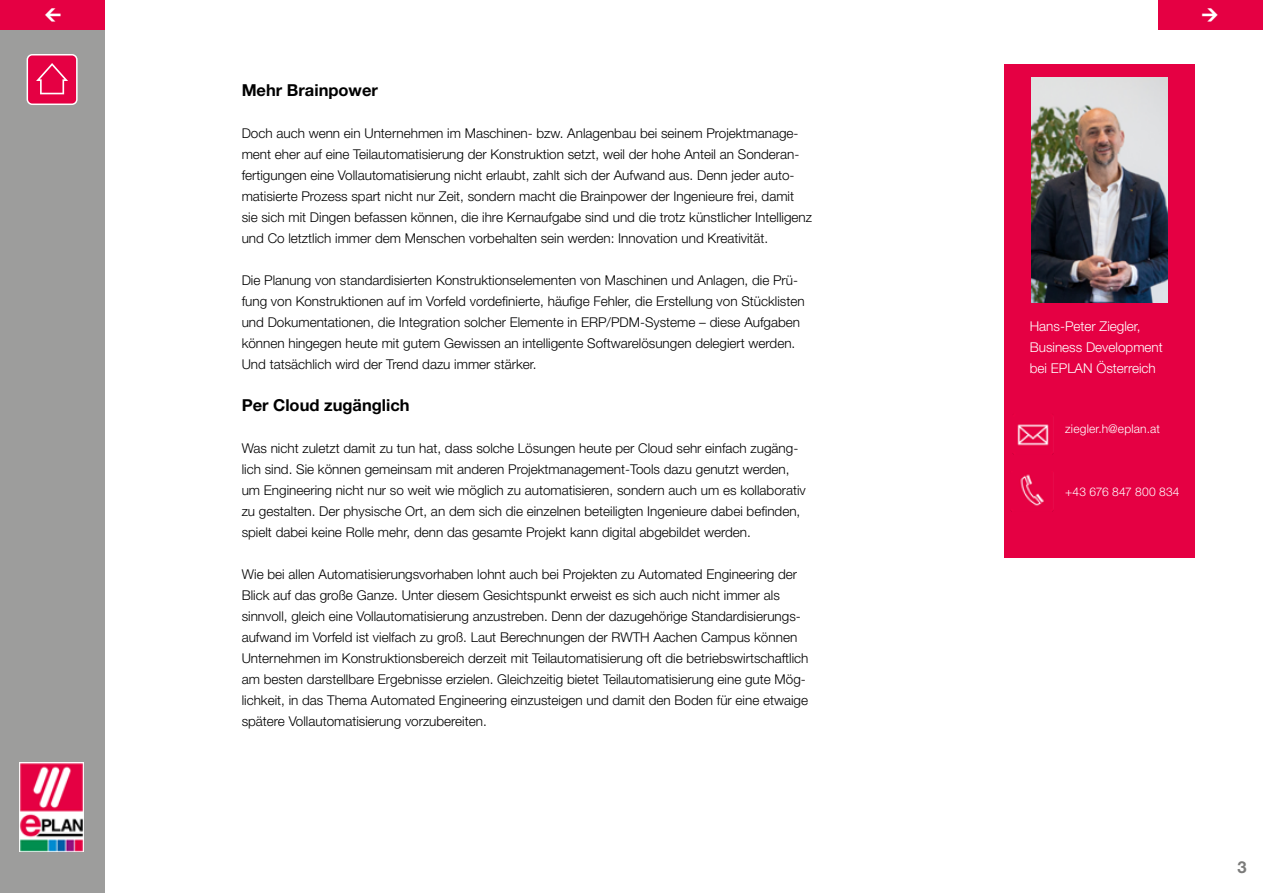
<style>
.page{position:relative;width:1263px;height:893px;background:#fff}
.page>*{position:absolute;margin:0;border:0;box-sizing:border-box;transform-origin:0 0}
.t1{font:700 16.5px "Helvetica Neue LT Pro";color:#000}
.t2{font:700 16.5px "Helvetica Neue LT Std";color:#7b7b7a}
.t3{font:300 13.5px/21px "Helvetica Neue LT Pro";color:#000}
.t4{font:300 13.5px/21px "Helvetica Neue LT Pro";color:#fff}
.t5{font:300 12px "Helvetica Neue LT Std";letter-spacing:.015em;color:#fff}
</style>
<div class="page">
<div style="left:0;top:0;width:104px;height:893px;background:#9d9d9c"></div>
<div style="left:0;top:0;width:104px;height:30px;background:#e50043"></div>
<div style="left:1158px;top:0;width:105px;height:30px;background:#e50043"></div>
<div style="left:27px;top:55px;width:50px;height:49px;background:#e50043;border-radius:5px"></div>
<div style="left:27px;top:54px;width:51px;height:51px;border:2px solid #fff;border-radius:5px"></div>
<svg style="left:36px;top:63px;width:32px;height:31px"></svg>
<img style="left:19px;top:762px;width:64px;height:89px">
<div style="left:1004px;top:64px;width:191px;height:493px;background:#e50043"></div>
<img style="left:1031px;top:77px;width:137px;height:225px">
<img style="left:1017px;top:424px;width:32px;height:22px">
<img style="left:1020px;top:474px;width:24px;height:32px">
<p class="t1" style="left:242px;top:80px;width:138px">Mehr Brainpower</p>
<p class="t3" style="left:242px;top:122px;width:572px">Doch auch wenn ein Unternehmen im Maschinen- bzw. Anlagenbau bei seinem Projektmanage&shy;ment eher auf eine Teilautomatisierung der Konstruktion setzt, weil der hohe Anteil an Sonderan&shy;fertigungen eine Vollautomatisierung nicht erlaubt, zahlt sich der Aufwand aus. Denn jeder auto&shy;matisierte Prozess spart nicht nur Zeit, sondern macht die Brainpower der Ingenieure frei, damit sie sich mit Dingen befassen können, die ihre Kernaufgabe sind und die trotz künstlicher Intelligenz und Co letztlich immer dem Menschen vorbehalten sein werden: Innovation und Kreativität.</p>
<p class="t3" style="left:242px;top:269px;width:564px">Die Planung von standardisierten Konstruktionselementen von Maschinen und Anlagen, die Prü&shy;fung von Konstruktionen auf im Vorfeld vordefinierte, häufige Fehler, die Erstellung von Stücklisten und Dokumentationen, die Integration solcher Elemente in ERP/PDM-Systeme – diese Aufgaben können hingegen heute mit gutem Gewissen an intelligente Softwarelösungen delegiert werden.<br>Und tatsächlich wird der Trend dazu immer stärker.</p>
<p class="t1" style="left:242px;top:395px;width:170px">Per Cloud zugänglich</p>
<p class="t3" style="left:242px;top:437px;width:566px">Was nicht zuletzt damit zu tun hat, dass solche Lösungen heute per Cloud sehr einfach zugäng&shy;lich sind. Sie können gemeinsam mit anderen Projektmanagement-Tools dazu genutzt werden, um Engineering nicht nur so weit wie möglich zu automatisieren, sondern auch um es kollaborativ zu gestalten. Der physische Ort, an dem sich die einzelnen beteiligten Ingenieure dabei befinden, spielt dabei keine Rolle mehr, denn das gesamte Projekt kann digital abgebildet werden.</p>
<p class="t3" style="left:242px;top:563px;width:568px">Wie bei allen Automatisierungsvorhaben lohnt auch bei Projekten zu Automated Engineering der Blick auf das große Ganze. Unter diesem Gesichtspunkt erweist es sich auch nicht immer als sinnvoll, gleich eine Vollautomatisierung anzustreben. Denn der dazugehörige Standardisierungs&shy;aufwand im Vorfeld ist vielfach zu groß. Laut Berechnungen der RWTH Aachen Campus können Unternehmen im Konstruktionsbereich derzeit mit Teilautomatisierung oft die betriebswirtschaftlich am besten darstellbare Ergebnisse erzielen. Gleichzeitig bietet Teilautomatisierung eine gute Mög&shy;lichkeit, in das Thema Automated Engineering einzusteigen und damit den Boden für eine etwaige spätere Vollautomatisierung vorzubereiten.</p>
<p class="t4" style="left:1030px;top:315px;width:135px">Hans-Peter Ziegler,<br>Business Development bei EPLAN Österreich</p>
<p class="t5" style="left:1065px;top:422px;width:96px">ziegler.h@eplan.at</p>
<p class="t5" style="left:1065px;top:485px;width:116px">+43 676 847 800 834</p>
<p class="t2" style="left:1237px;top:857px;width:11px">3</p>
</div>
